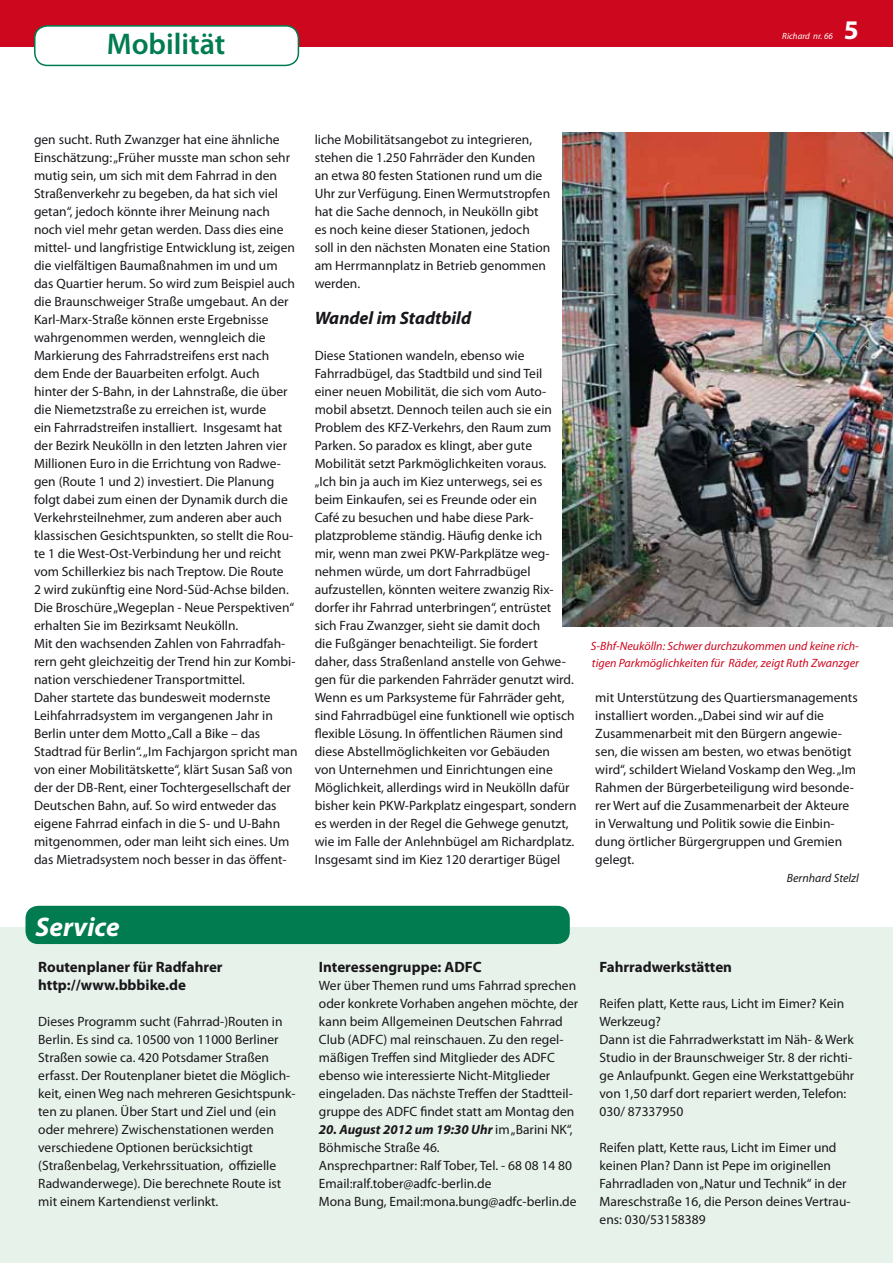
<style>
.page{position:relative;width:893px;height:1263px;background:#fff}
.page>*{position:absolute;margin:0;border:0;box-sizing:border-box;transform-origin:0 0}
.t1{font:600 30px "Myriad Pro";color:#007c50}
.t2{font:italic 700 27px "Myriad Pro";color:#fff}
.t3{font:700 27px "Myriad Pro";color:#fff}
.t4{font:italic 700 18px "Myriad Pro";color:#1a171c}
.t5{font:700 15px/18px "Myriad Pro";color:#1a171c}
.t6{font:13.5px/18px "Myriad Pro";color:#1a171c}
.t7{font:italic 12px/16.5px "Myriad Pro";color:#cd071e}
.t8{font:italic 12px "Myriad Pro";color:#1a171c}
.t9{font:italic 9px "Myriad Pro";color:#fff}
.s1{font-weight:700;font-style:italic}
</style>
<div class="page">
<div style="left:0;top:0;width:893px;height:47px;background:#cd071e"></div>
<div style="left:0;top:927px;width:893px;height:336px;background:#e7f3ea"></div>
<div style="left:35px;top:26px;width:263px;height:39px;background:#fff;border-radius:13px"></div>
<div style="left:34px;top:25px;width:265px;height:41px;border:2px solid #007c50;border-radius:13px"></div>
<div style="left:26px;top:906px;width:544px;height:38px;background:#007c50;border-radius:13px"></div>
<img style="left:563px;top:133px;width:330px;height:493px">
<h1 class="t1" style="left:107px;top:25px;width:120px">Mobilität</h1>
<p class="t9" style="left:782px;top:31px;width:52px">Richard nr. 66</p>
<h2 class="t3" style="left:844px;top:12px;width:16px">5</h2>
<p class="t6" style="left:34px;top:130px;width:265px">gen sucht. Ruth Zwanzger hat eine ähnliche Einschätzung: „Früher musste man schon sehr mutig sein, um sich mit dem Fahrrad in den Straßenverkehr zu begeben, da hat sich viel getan“, jedoch könnte ihrer Meinung nach noch viel mehr getan werden. Dass dies eine mittel- und langfristige Entwicklung ist, zeigen die vielfältigen Baumaßnahmen im und um das Quartier herum. So wird zum Beispiel auch die Braunschweiger Straße umgebaut. An der Karl-Marx-Straße können erste Ergebnisse wahrgenommen werden, wenngleich die Markierung des Fahrradstreifens erst nach dem Ende der Bauarbeiten erfolgt. Auch<br>hinter der S-Bahn, in der Lahnstraße, die über die Niemetzstraße zu erreichen ist, wurde<br>ein Fahrradstreifen installiert. Insgesamt hat der Bezirk Neukölln in den letzten Jahren vier Millionen Euro in die Errichtung von Radwe&shy;gen (Route 1 und 2) investiert. Die Planung folgt dabei zum einen der Dynamik durch die Verkehrsteilnehmer, zum anderen aber auch klassischen Gesichtspunkten, so stellt die Rou&shy;te 1 die West-Ost-Verbindung her und reicht vom Schillerkiez bis nach Treptow. Die Route<br>2 wird zukünftig eine Nord-Süd-Achse bilden.<br>Die Broschüre „Wegeplan - Neue Perspektiven“ erhalten Sie im Bezirksamt Neukölln.<br>Mit den wachsenden Zahlen von Fahrradfah&shy;rern geht gleichzeitig der Trend hin zur Kombi&shy;nation verschiedener Transportmittel.<br>Daher startete das bundesweit modernste Leihfahrradsystem im vergangenen Jahr in Berlin unter dem Motto „Call a Bike – das Stadtrad für Berlin“. „Im Fachjargon spricht man von einer Mobilitätskette“, klärt Susan Saß von der der DB-Rent, einer Tochtergesellschaft der Deutschen Bahn, auf. So wird entweder das eigene Fahrrad einfach in die S- und U-Bahn mitgenommen, oder man leiht sich eines. Um das Mietradsystem noch besser in das öffent-</p>
<p class="t6" style="left:315px;top:130px;width:237px">liche Mobilitätsangebot zu integrieren, stehen die 1.250 Fahrräder den Kunden an etwa 80 festen Stationen rund um die Uhr zur Verfügung. Einen Wermutstropfen hat die Sache dennoch, in Neukölln gibt es noch keine dieser Stationen, jedoch soll in den nächsten Monaten eine Station am Herrmannplatz in Betrieb genommen werden.</p>
<h3 class="t4" style="left:315px;top:306px;width:158px">Wandel im Stadtbild</h3>
<p class="t6" style="left:315px;top:346px;width:263px">Diese Stationen wandeln, ebenso wie Fahrradbügel, das Stadtbild und sind Teil<br>einer neuen Mobilität, die sich vom Auto&shy;mobil absetzt. Dennoch teilen auch sie ein Problem des KFZ-Verkehrs, den Raum zum Parken. So paradox es klingt, aber gute Mobilität setzt Parkmöglichkeiten voraus.<br>„Ich bin ja auch im Kiez unterwegs, sei es<br>beim Einkaufen, sei es Freunde oder ein<br>Café zu besuchen und habe diese Park&shy;platzprobleme ständig. Häufig denke ich<br>mir, wenn man zwei PKW-Parkplätze weg&shy;nehmen würde, um dort Fahrradbügel aufzustellen, könnten weitere zwanzig Rix&shy;dorfer ihr Fahrrad unterbringen“, entrüstet sich Frau Zwanzger, sieht sie damit doch<br>die Fußgänger benachteiligt. Sie fordert<br>daher, dass Straßenland anstelle von Gehwe&shy;gen für die parkenden Fahrräder genutzt wird.<br>Wenn es um Parksysteme für Fahrräder geht, sind Fahrradbügel eine funktionell wie optisch flexible Lösung. In öffentlichen Räumen sind diese Abstellmöglichkeiten vor Gebäuden<br>von Unternehmen und Einrichtungen eine Möglichkeit, allerdings wird in Neukölln dafür bisher kein PKW-Parkplatz eingespart, sondern es werden in der Regel die Gehwege genutzt, wie im Falle der Anlehnbügel am Richardplatz.<br>Insgesamt sind im Kiez 120 derartiger Bügel</p>
<p class="t7" style="left:591px;top:638px;width:270px">S-Bhf-Neukölln: Schwer durchzukommen und keine rich&shy;tigen Parkmöglichkeiten für Räder, zeigt Ruth Zwanzger</p>
<p class="t6" style="left:595px;top:688px;width:264px">mit Unterstützung des Quartiersmanagements installiert worden. „Dabei sind wir auf die Zusammenarbeit mit den Bürgern angewie&shy;sen, die wissen am besten, wo etwas benötigt wird“, schildert Wieland Voskamp den Weg. „Im Rahmen der Bürgerbeteiligung wird besonde&shy;rer Wert auf die Zusammenarbeit der Akteure in Verwaltung und Politik sowie die Einbin&shy;dung örtlicher Bürgergruppen und Gremien gelegt.</p>
<p class="t8" style="left:787px;top:871px;width:74px">Bernhard Stelzl</p>
<h2 class="t2" style="left:36px;top:909px;width:86px">Service</h2>
<p class="t5" style="left:38px;top:957px;width:186px">Routenplaner für Radfahrer http://www.bbbike.de</p>
<p class="t6" style="left:38px;top:1012px;width:259px">Dieses Programm sucht (Fahrrad-)Routen in Berlin. Es sind ca. 10500 von 11000 Berliner Straßen sowie ca. 420 Potsdamer Straßen erfasst. Der Routenplaner bietet die Möglich&shy;keit, einen Weg nach mehreren Gesichtspunk&shy;ten zu planen. Über Start und Ziel und (ein oder mehrere) Zwischenstationen werden verschiedene Optionen berücksichtigt (Straßenbelag, Verkehrssituation, offizielle Radwanderwege). Die berechnete Route ist mit einem Kartendienst verlinkt.</p>
<p class="t5" style="left:319px;top:957px;width:164px">Interessengruppe: ADFC</p>
<p class="t6" style="left:319px;top:976px;width:261px">Wer über Themen rund ums Fahrrad sprechen oder konkrete Vorhaben angehen möchte, der kann beim Allgemeinen Deutschen Fahrrad Club (ADFC) mal reinschauen. Zu den regel&shy;mäßigen Treffen sind Mitglieder des ADFC ebenso wie interessierte Nicht-Mitglieder eingeladen. Das nächste Treffen der Stadtteil&shy;gruppe des ADFC findet statt am Montag den</p>
<p class="t6" style="left:319px;top:1120px;width:259px"><span class="s1">20. August 2012 um 19:30 Uhr</span> im „Barini NK“, Böhmische Straße 46.<br>Ansprechpartner: Ralf Tober, Tel. - 68 08 14 80<br>Email:ralf.tober@adfc-berlin.de<br>Mona Bung, Email:mona.bung@adfc-berlin.de</p>
<p class="t5" style="left:600px;top:957px;width:134px">Fahrradwerkstätten</p>
<p class="t6" style="left:600px;top:994px;width:256px">Reifen platt, Kette raus, Licht im Eimer? Kein Werkzeug?<br>Dann ist die Fahrradwerkstatt im Näh- &amp; Werk Studio in der Braunschweiger Str. 8 der richti&shy;ge Anlaufpunkt. Gegen eine Werkstattgebühr von 1,50 darf dort repariert werden, Telefon:<br>030/ 87337950</p>
<p class="t6" style="left:600px;top:1138px;width:253px">Reifen platt, Kette raus, Licht im Eimer und keinen Plan? Dann ist Pepe im originellen Fahrradladen von „Natur und Technik“ in der Mareschstraße 16, die Person deines Vertrau&shy;ens: 030/53158389</p>
</div>
